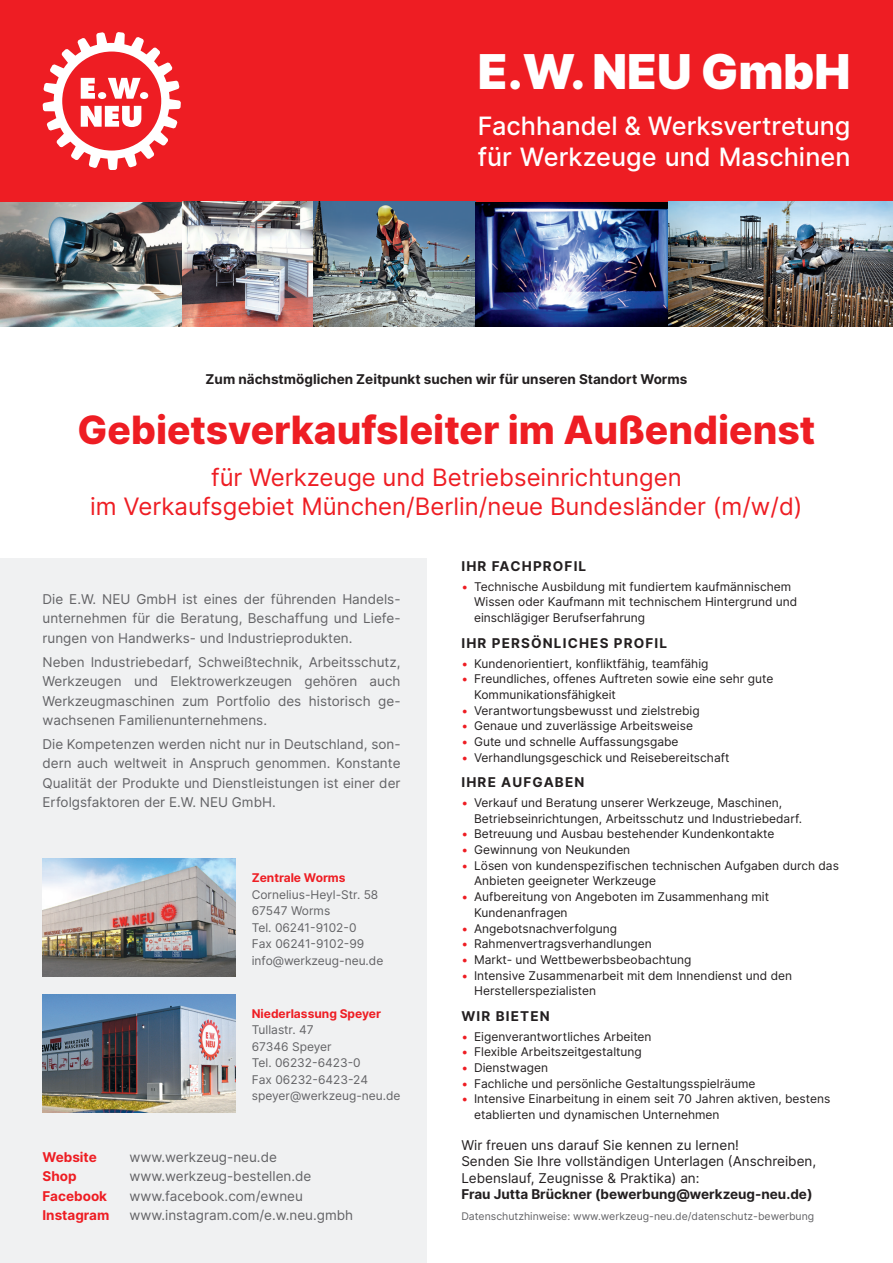
<style>
.page{position:relative;width:893px;height:1263px;background:#fff}
.page>*{position:absolute;margin:0;border:0;box-sizing:border-box;transform-origin:0 0}
.t1{font:900 48px "Inter";color:#fff}
.t2{font:800 39px "Inter";color:#ee1d23}
.t3{font:500 25.35px/31.8px "Inter";color:#fff}
.t4{font:24px/28.8px "Inter";color:#ee1d23;text-align:center}
.t5{font:13.5px/19.5px "Inter";color:#636366;text-align:justify}
.t6{font:13.5px/16.5px "Inter";color:#231f20}
.t7{font:700 13.5px "Inter";color:#231f20}
.t8{font:700 13.5px "Inter";letter-spacing:.085em;color:#231f20}
.t9{font:700 13.5px "Inter";color:#ee1d23}
.t10{font:12px/15.8px "Inter";color:#231f20}
.t11{font:12px/16.5px "Inter";color:#636366}
.t12{font:700 12px "Inter";color:#ee1d23}
.t13{font:10.5px "Inter";color:#636366}
.s1{color:#ee1d23}
</style>
<div class="page">
<div style="left:0;top:0;width:893px;height:220px;background:#ee1d23"></div>
<svg style="left:43px;top:32px;width:138px;height:138px"></svg>
<img style="left:0;top:202px;width:183px;height:124px">
<img style="left:183px;top:202px;width:131px;height:124px">
<img style="left:314px;top:202px;width:355px;height:124px">
<img style="left:669px;top:202px;width:224px;height:124px">
<div style="left:0;top:558px;width:427px;height:705px;background:#f0f1f2"></div>
<img style="left:43px;top:858px;width:193px;height:118px">
<img style="left:43px;top:994px;width:193px;height:118px">
<h1 class="t1" style="left:478px;top:35px;width:374px">E.W. NEU GmbH</h1>
<h3 class="t3" style="left:478px;top:109px;width:374px">Fachhandel &amp; Werksvertretung für Werkzeuge und Maschinen</h3>
<p class="t7" style="left:206px;top:369px;width:483px">Zum nächstmöglichen Zeitpunkt suchen wir für unseren Standort Worms</p>
<h2 class="t2" style="left:78px;top:400px;width:739px">Gebietsverkaufsleiter im Außendienst</h2>
<h3 class="t4" style="left:90px;top:462px;width:714px">für Werkzeuge und Betriebseinrichtungen<br>im Verkaufsgebiet München/Berlin/neue Bundesländer (m/w/d)</h3>
<p class="t5" style="left:43px;top:589px;width:360px">Die E.W. NEU GmbH ist eines der führenden Handels&shy;unternehmen für die Beratung, Beschaffung und Liefe&shy;rungen von Handwerks- und Industrieprodukten.</p>
<p class="t5" style="left:43px;top:652px;width:360px">Neben Industriebedarf, Schweißtechnik, Arbeitsschutz, Werkzeugen und Elektrowerkzeugen gehören auch Werkzeugmaschinen zum Portfolio des historisch ge&shy;wachsenen Familienunternehmens.</p>
<p class="t5" style="left:43px;top:734px;width:360px">Die Kompetenzen werden nicht nur in Deutschland, son&shy;dern auch weltweit in Anspruch genommen. Konstante Qualität der Produkte und Dienstleistungen ist einer der Erfolgsfaktoren der E.W. NEU GmbH.</p>
<p class="t12" style="left:252px;top:869px;width:95px">Zentrale Worms</p>
<p class="t11" style="left:252px;top:886px;width:133px">Cornelius-Heyl-Str. 58<br>67547 Worms<br>Tel. 06241-9102-0<br>Fax 06241-9102-99 info@werkzeug-neu.de</p>
<p class="t12" style="left:252px;top:1004px;width:131px">Niederlassung Speyer</p>
<p class="t11" style="left:252px;top:1021px;width:150px">Tullastr. 47<br>67346 Speyer<br>Tel. 06232-6423-0<br>Fax 06232-6423-24 speyer@werkzeug-neu.de</p>
<p class="t9" style="left:43px;top:1147px;width:56px">Website</p>
<p class="t5" style="left:130px;top:1147px;width:149px">www.werkzeug-neu.de</p>
<p class="t9" style="left:43px;top:1166px;width:36px">Shop</p>
<p class="t5" style="left:130px;top:1166px;width:183px">www.werkzeug-bestellen.de</p>
<p class="t9" style="left:43px;top:1186px;width:66px">Facebook</p>
<p class="t5" style="left:130px;top:1186px;width:175px">www.facebook.com/ewneu</p>
<p class="t9" style="left:43px;top:1205px;width:68px">Instagram</p>
<p class="t5" style="left:130px;top:1205px;width:225px">www.instagram.com/e.w.neu.gmbh</p>
<p class="t8" style="left:461px;top:556px;width:126px">IHR FACHPROFIL</p>
<p class="t10" style="left:474px;top:578px;width:325px;text-indent:-13px"><span class="s1">•</span> Technische Ausbildung mit fundiertem kaufmännischem<br>Wissen oder Kaufmann mit technischem Hintergrund und einschlägiger Berufserfahrung</p>
<p class="t8" style="left:461px;top:632px;width:207px">IHR PERSÖNLICHES PROFIL</p>
<p class="t10" style="left:461px;top:655px;width:249px"><span class="s1">•</span> Kundenorientiert, konfliktfähig, teamfähig</p>
<p class="t10" style="left:474px;top:671px;width:301px;text-indent:-13px"><span class="s1">•</span> Freundliches, offenes Auftreten sowie eine sehr gute<br>Kommunikationsfähigkeit</p>
<p class="t10" style="left:461px;top:702px;width:240px"><span class="s1">•</span> Verantwortungsbewusst und zielstrebig</p>
<p class="t10" style="left:461px;top:718px;width:233px"><span class="s1">•</span> Genaue und zuverlässige Arbeitsweise</p>
<p class="t10" style="left:461px;top:733px;width:219px"><span class="s1">•</span> Gute und schnelle Auffassungsgabe</p>
<p class="t10" style="left:461px;top:749px;width:270px"><span class="s1">•</span> Verhandlungsgeschick und Reisebereitschaft</p>
<p class="t8" style="left:461px;top:772px;width:124px">IHRE AUFGABEN</p>
<p class="t10" style="left:474px;top:794px;width:330px;text-indent:-13px"><span class="s1">•</span> Verkauf und Beratung unserer Werkzeuge, Maschinen,<br>Betriebseinrichtungen, Arbeitsschutz und Industriebedarf.</p>
<p class="t10" style="left:461px;top:826px;width:315px"><span class="s1">•</span> Betreuung und Ausbau bestehender Kundenkontakte</p>
<p class="t10" style="left:461px;top:841px;width:170px"><span class="s1">•</span> Gewinnung von Neukunden</p>
<p class="t10" style="left:474px;top:857px;width:366px;text-indent:-13px"><span class="s1">•</span> Lösen von kundenspezifischen technischen Aufgaben durch das<br>Anbieten geeigneter Werkzeuge</p>
<p class="t10" style="left:474px;top:889px;width:296px;text-indent:-13px"><span class="s1">•</span> Aufbereitung von Angeboten im Zusammenhang mit<br>Kundenanfragen</p>
<p class="t10" style="left:461px;top:920px;width:157px"><span class="s1">•</span> Angebotsnachverfolgung</p>
<p class="t10" style="left:461px;top:936px;width:192px"><span class="s1">•</span> Rahmenvertragsverhandlungen</p>
<p class="t10" style="left:461px;top:951px;width:232px"><span class="s1">•</span> Markt- und Wettbewerbsbeobachtung</p>
<p class="t10" style="left:474px;top:967px;width:320px;text-indent:-13px"><span class="s1">•</span> Intensive Zusammenarbeit mit dem Innendienst und den<br>Herstellerspezialisten</p>
<p class="t8" style="left:461px;top:1006px;width:90px">WIR BIETEN</p>
<p class="t10" style="left:461px;top:1028px;width:192px"><span class="s1">•</span> Eigenverantwortliches Arbeiten</p>
<p class="t10" style="left:461px;top:1044px;width:182px"><span class="s1">•</span> Flexible Arbeitszeitgestaltung</p>
<p class="t10" style="left:461px;top:1059px;width:88px"><span class="s1">•</span> Dienstwagen</p>
<p class="t10" style="left:461px;top:1075px;width:296px"><span class="s1">•</span> Fachliche und persönliche Gestaltungsspielräume</p>
<p class="t10" style="left:474px;top:1091px;width:358px;text-indent:-13px"><span class="s1">•</span> Intensive Einarbeitung in einem seit 70 Jahren aktiven, bestens etablierten und dynamischen Unternehmen</p>
<p class="t6" style="left:461px;top:1136px;width:356px">Wir freuen uns darauf Sie kennen zu lernen!<br>Senden Sie Ihre vollständigen Unterlagen (Anschreiben,<br>Lebenslauf, Zeugnisse &amp; Praktika) an:</p>
<p class="t7" style="left:461px;top:1184px;width:353px">Frau Jutta Brückner (bewerbung@werkzeug-neu.de)</p>
<p class="t13" style="left:461px;top:1209px;width:354px">Datenschutzhinweise: www.werkzeug-neu.de/datenschutz-bewerbung</p>
</div>
